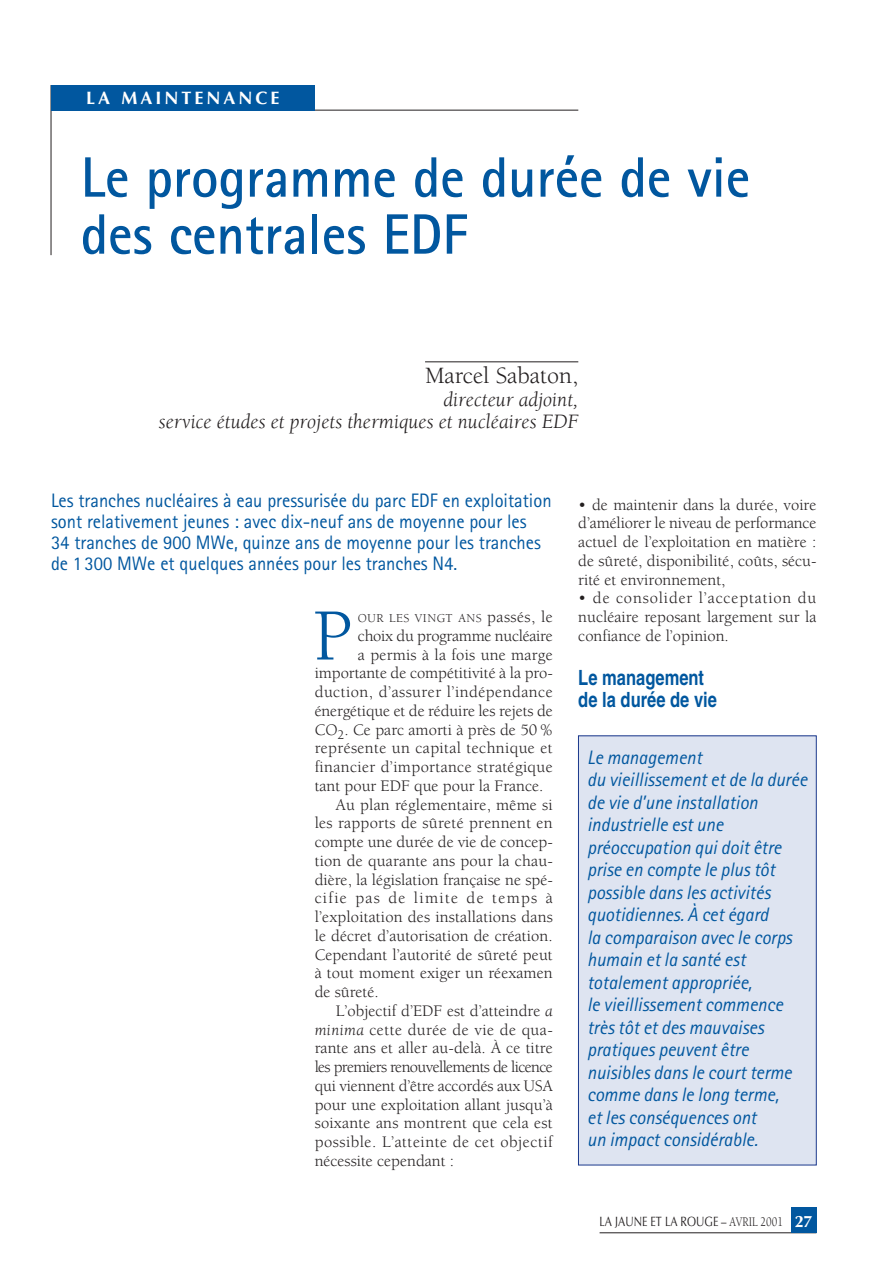
<style>
.page{position:relative;width:893px;height:1263px;background:#fff}
.page>*{position:absolute;margin:0;border:0;box-sizing:border-box;transform-origin:0 0}
.t1{font:75.6px "Berkeley";color:#01579f}
.t2{font:700 57px/57px "Rotis Sans Serif";color:#01579f;scale:.96 1}
.t3{font:24px "Berkeley";color:#231f20}
.t4{font:italic 21px/22.5px "Berkeley";color:#231f20;text-align:right}
.t5{font:700 condensed 21px/22.5px "Helvetica";color:#01579f;scale:.96 1}
.t6{font:italic 19.5px/22.5px "Rotis Sans Serif";color:#01579f;scale:.95 1}
.t7{font:19.5px/21px "Rotis Sans Serif";color:#01579f;scale:.95 1}
.t8{font:700 18px "Optima";letter-spacing:.165em;color:#fff}
.t9{font:16.5px/18.8px "Berkeley";color:#231f20;text-align:justify}
.t10{font:16.5px "Berkeley";letter-spacing:.03em;color:#231f20}
.t11{font:16.5px "Berkeley";letter-spacing:.02em;color:#231f20}
.t12{font:16.5px "Berkeley";letter-spacing:-.04em;color:#231f20}
.t13{font:16.5px "Berkeley";letter-spacing:.025em;color:#231f20}
.t14{font:16.5px "Berkeley";letter-spacing:-.02em;color:#231f20}
.t15{font:16.5px "Berkeley";letter-spacing:.08em;color:#231f20}
.t16{font:700 16.5px "Optima";color:#fff}
.t17{font:13.5px "Optima";color:#231f20;scale:.8 1}
.t18{font:12.3px "Berkeley";letter-spacing:.035em;color:#231f20}
.s1{font-size:16.5px}
.s2{font-style:italic}
.s3{font-family:"Berkeley"}
</style>
<div class="page">
<hr style="left:600px;top:1232px;width:216px;height:1px;background:#231f20">
<hr style="left:425px;top:361px;width:153px;height:1px;background:#231f20">
<div style="left:791px;top:1208px;width:25px;height:25px;background:#01579f"></div>
<hr style="left:51px;top:85px;width:1px;height:170px;background:#231f20">
<hr style="left:51px;top:110px;width:527px;height:1px;background:#231f20">
<div style="left:51px;top:85px;width:264px;height:26px;background:#01579f"></div>
<div style="left:578px;top:736px;width:238px;height:429px;background:#dee4f1"></div>
<div style="left:578px;top:736px;width:238px;height:429px;border:1px solid #1b388c"></div>
<p class="t8" style="left:86px;top:91px;width:195px">LA MAINTENANCE</p>
<h2 class="t2" style="left:81px;top:155px;width:699px">Le programme de durée de vie des centrales EDF</h2>
<h3 class="t3" style="left:425px;top:367px;width:155px">Marcel Sabaton,</h3>
<p class="t4" style="left:159px;top:390px;width:421px">directeur adjoint,<br>service études et projets thermiques et nucléaires EDF</p>
<p class="t7" style="left:51px;top:492px;width:528px">Les tranches nucléaires à eau pressurisée du parc EDF en exploitation sont relativement jeunes : avec dix-neuf ans de moyenne pour les<br>34 tranches de 900 MWe, quinze ans de moyenne pour les tranches de 1300 MWe et quelques années pour les tranches N4.</p>
<h1 class="t1" style="left:313px;top:606px;width:41px">P</h1>
<p class="t18" style="left:358px;top:613px;width:196px">OUR LES VINGT ANS <span class="s1">passés, le</span></p>
<p class="t14" style="left:358px;top:629px;width:196px">choix du programme nucléaire</p>
<p class="t9" style="left:358px;top:646px;width:196px">a permis à la fois une marge</p>
<p class="t9" style="left:315px;top:665px;width:240px">importante de compétitivité à la pro-</p>
<p class="t10" style="left:315px;top:685px;width:240px">duction, d’assurer l’indépendance</p>
<p class="t9" style="left:315px;top:703px;width:240px">énergétique et de réduire les rejets de</p>
<p class="t9" style="left:315px;top:721px;width:240px">CO<sub>2</sub>. Ce parc amorti à près de 50%</p>
<p class="t11" style="left:315px;top:742px;width:240px">représente un capital technique et</p>
<p class="t11" style="left:315px;top:760px;width:240px">financier d’importance stratégique</p>
<p class="t9" style="left:315px;top:778px;width:230px">tant pour EDF que pour la France.</p>
<p class="t9" style="left:336px;top:796px;width:218px">Au plan réglementaire, même si</p>
<p class="t9" style="left:315px;top:815px;width:240px">les rapports de sûreté prennent en</p>
<p class="t9" style="left:315px;top:834px;width:240px">compte une durée de vie de concep-</p>
<p class="t9" style="left:315px;top:853px;width:240px">tion de quarante ans pour la chau-</p>
<p class="t9" style="left:315px;top:871px;width:240px">dière, la législation française ne spé-</p>
<p class="t15" style="left:315px;top:892px;width:240px">cifie pas de limite de temps à</p>
<p class="t9" style="left:315px;top:909px;width:240px">l’exploitation des installations dans</p>
<p class="t9" style="left:315px;top:928px;width:240px">le décret d’autorisation de création.</p>
<p class="t9" style="left:315px;top:946px;width:240px">Cependant l’autorité de sûreté peut</p>
<p class="t9" style="left:315px;top:965px;width:240px">à tout moment exiger un réexamen</p>
<p class="t9" style="left:315px;top:984px;width:66px">de sûreté.</p>
<p class="t9" style="left:336px;top:1003px;width:218px">L’objectif d’EDF est d’atteindre <span class="s2">a</span></p>
<p class="t13" style="left:315px;top:1023px;width:240px"><span class="s2">minima</span> cette durée de vie de qua-</p>
<p class="t9" style="left:315px;top:1040px;width:240px">rante ans et aller au-delà. À ce titre</p>
<p class="t12" style="left:315px;top:1060px;width:240px">les premiers renouvellements de licence</p>
<p class="t9" style="left:315px;top:1078px;width:240px">qui viennent d’être accordés aux USA</p>
<p class="t9" style="left:315px;top:1096px;width:240px">pour une exploitation allant jusqu’à</p>
<p class="t9" style="left:315px;top:1115px;width:239px">soixante ans montrent que cela est</p>
<p class="t10" style="left:315px;top:1135px;width:240px">possible. L’atteinte de cet objectif</p>
<p class="t9" style="left:315px;top:1153px;width:141px">nécessite cependant :</p>
<p class="t9" style="left:578px;top:496px;width:240px">• de maintenir dans la durée, voire d’améliorer le niveau de performance actuel de l’exploitation en matière : de sûreté, disponibilité, coûts, sécu&shy;rité et environnement,</p>
<p class="t9" style="left:578px;top:590px;width:240px">• de consolider l’acceptation du nucléaire reposant largement sur la confiance de l’opinion.</p>
<p class="t5" style="left:578px;top:668px;width:146px">Le management de la durée de vie</p>
<p class="t6" style="left:587px;top:748px;width:233px">Le management<br>du vieillissement et de la durée de vie d’une installation industrielle est une préoccupation qui doit être prise en compte le plus tôt possible dans les activités quotidiennes. À cet égard<br>la comparaison avec le corps humain et la santé est totalement appropriée,<br>le vieillissement commence très tôt et des mauvaises pratiques peuvent être nuisibles dans le court terme comme dans le long terme,<br>et les conséquences ont<br>un impact considérable.</p>
<p class="t17" style="left:600px;top:1216px;width:231px">LA JAUNE ET LA ROUGE <span class="s3">– AVRIL 2001</span></p>
<p class="t16" style="left:795px;top:1214px;width:19px">27</p>
</div>
